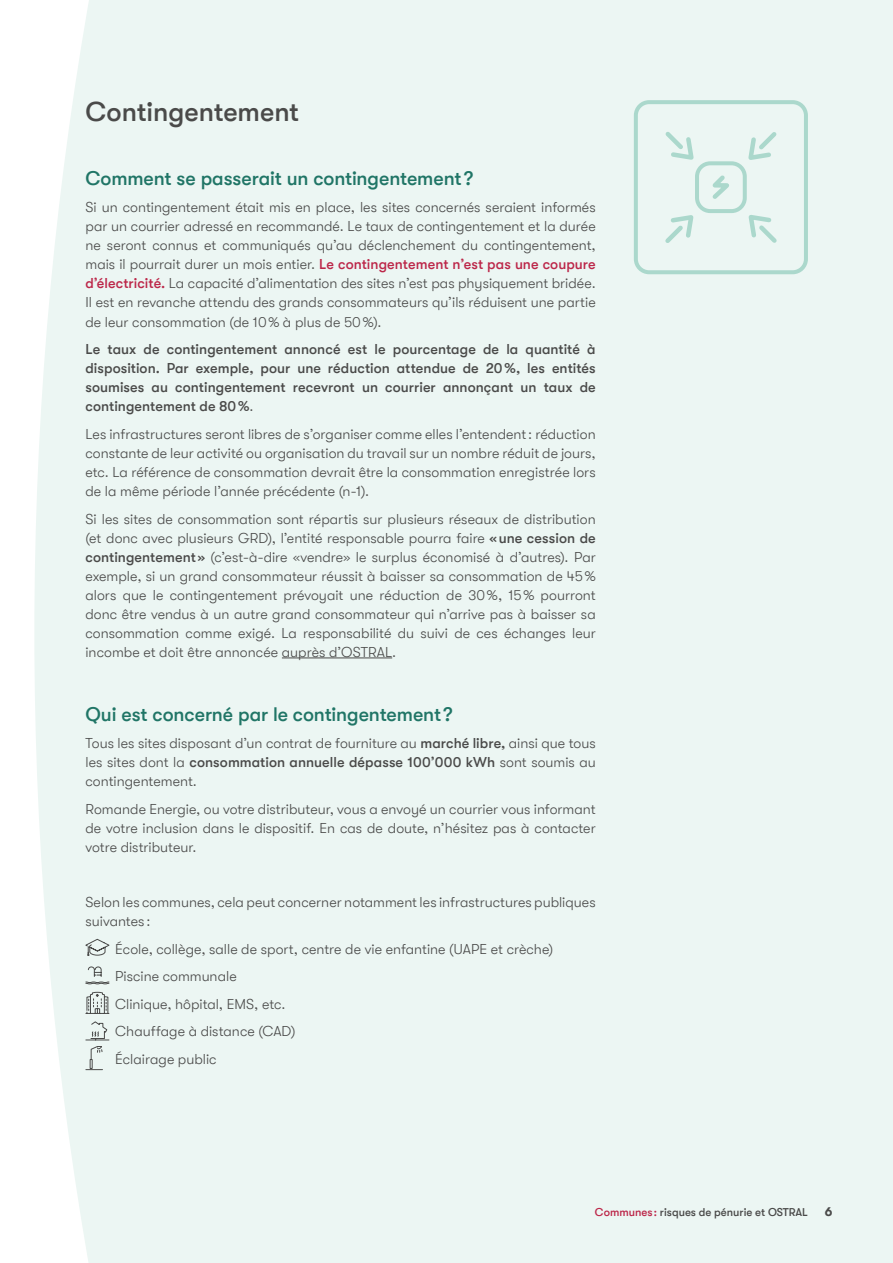
<style>
.page{position:relative;width:893px;height:1263px;background:#fff}
.page>*{position:absolute;margin:0;border:0;box-sizing:border-box;transform-origin:0 0}
.t1{font:500 27px "GT Walsheim";color:#4a4a49}
.t2{font:500 19.5px "GT Walsheim";letter-spacing:-.005em;color:#207566}
.t3{font:300 14.25px/19px "GT Walsheim";letter-spacing:.005em;color:#4a4a49;text-align:justify}
.t4{font:500 14.25px/19px "GT Walsheim";letter-spacing:.005em;color:#4a4a49;text-align:justify}
.t5{font:700 12.75px "GT Walsheim";color:#4a4a49}
.t6{font:500 11.25px "GT Walsheim";color:#4a4a49}
.s1{font-weight:500;color:#bc2749}
.s2{font-weight:300}
.s3{font-weight:500}
.s4{color:#bc2749}
</style>
<div class="page">
<div style="left:34px;top:0;width:859px;height:1263px;background:#ecf6f3"></div>
<hr style="left:282px;top:657px;width:110px;height:1px;background:#4a4a49">
<svg style="left:84px;top:923px;width:27px;height:33px"></svg>
<svg style="left:85px;top:991px;width:25px;height:23px"></svg>
<svg style="left:85px;top:966px;width:25px;height:19px"></svg>
<svg style="left:85px;top:1021px;width:25px;height:49px"></svg>
<svg style="left:632px;top:98px;width:178px;height:178px;background:#e2f1ed"></svg>
<h1 class="t1" style="left:85px;top:96px;width:215px">Contingentement</h1>
<h2 class="t2" style="left:85px;top:167px;width:389px">Comment se passerait un contingentement ?</h2>
<p class="t3" style="left:85px;top:198px;width:512px">Si un contingentement était mis en place, les sites concernés seraient informés par un courrier adressé en recommandé. Le taux de contingentement et la durée ne seront connus et communiqués qu’au déclenchement du contingentement, mais il pourrait durer un mois entier. <span class="s1">Le contingentement n’est pas une coupure d’électricité.</span> La capacité d’alimentation des sites n’est pas physiquement bridée.<br>Il est en revanche attendu des grands consommateurs qu’ils réduisent une partie de leur consommation (de 10 % à plus de 50 %).</p>
<p class="t4" style="left:85px;top:340px;width:512px">Le taux de contingentement annoncé est le pourcentage de la quantité à disposition. Par exemple, pour une réduction attendue de 20 %, les entités soumises au contingentement recevront un courrier annonçant un taux de contingentement de 80 %<span class="s2">.</span></p>
<p class="t3" style="left:85px;top:424px;width:512px">Les infrastructures seront libres de s’organiser comme elles l’entendent : réduction constante de leur activité ou organisation du travail sur un nombre réduit de jours, etc. La référence de consommation devrait être la consommation enregistrée lors de la même période l’année précédente (n-1).</p>
<p class="t3" style="left:85px;top:509px;width:512px">Si les sites de consommation sont répartis sur plusieurs réseaux de distribution (et donc avec plusieurs GRD), l’entité responsable pourra faire <span class="s3">« une cession de contingentement »</span> (c’est-à-dire «vendre» le surplus économisé à d’autres). Par exemple, si un grand consommateur réussit à baisser sa consommation de 45 % alors que le contingentement prévoyait une réduction de 30 %, 15 % pourront donc être vendus à un autre grand consommateur qui n’arrive pas à baisser sa consommation comme exigé. La responsabilité du suivi de ces échanges leur incombe et doit être annoncée auprès d’OSTRAL.</p>
<h2 class="t2" style="left:85px;top:703px;width:369px">Qui est concerné par le contingentement ?</h2>
<p class="t3" style="left:85px;top:734px;width:512px">Tous les sites disposant d’un contrat de fourniture au <span class="s3">marché libre,</span> ainsi que tous les sites dont la <span class="s3">consommation annuelle dépasse 100’000 kWh</span> sont soumis au contingentement.</p>
<p class="t3" style="left:85px;top:800px;width:512px">Romande Energie, ou votre distributeur, vous a envoyé un courrier vous informant de votre inclusion dans le dispositif. En cas de doute, n’hésitez pas à contacter votre distributeur.</p>
<p class="t3" style="left:85px;top:893px;width:512px">Selon les communes, cela peut concerner notamment les infrastructures publiques suivantes :</p>
<p class="t3" style="left:115px;top:935px;width:439px;line-height:27.6px;text-align:left">École, collège, salle de sport, centre de vie enfantine (UAPE et crèche)<br>Piscine communale<br>Clinique, hôpital, EMS, etc.<br>Chauffage à distance (CAD)<br>Éclairage public</p>
<p class="t6" style="left:595px;top:1206px;width:215px"><span class="s4">Communes :</span> risques de pénurie et OSTRAL</p>
<p class="t5" style="left:825px;top:1205px;width:9px">6</p>
</div>
